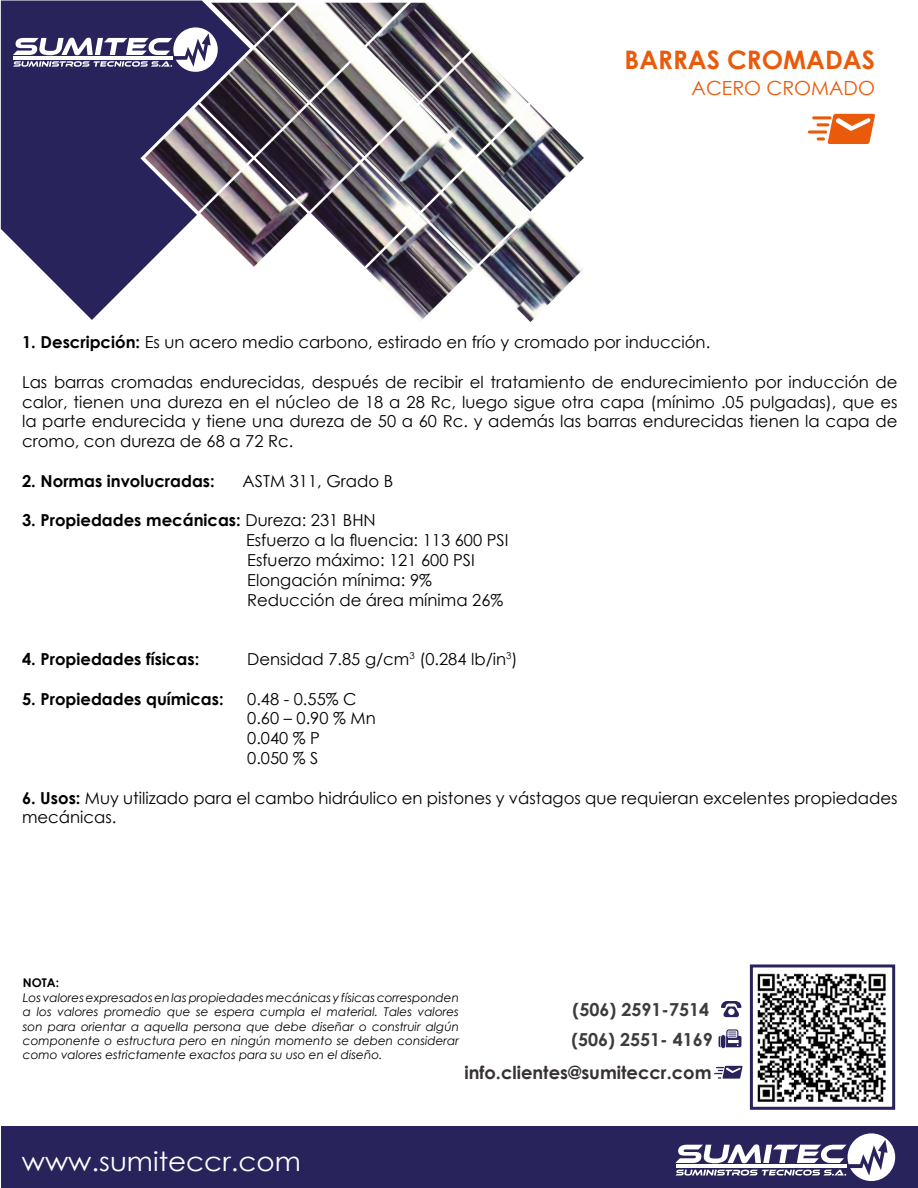
<style>
.page{position:relative;width:918px;height:1188px;background:#fff}
.page>*{position:absolute;margin:0;border:0;box-sizing:border-box;transform-origin:0 0}
.t1{font:26.4px "Century Gothic";color:#fff;scale:1.05 1}
.t2{font:700 25.5px "Century Gothic";color:#ea5a0b}
.t3{font:19.5px "Century Gothic";color:#ea5a0b}
.t4{font:700 18px/29.4px "Century Gothic";color:#3c3c3b}
.t5{font:700 18px "Century Gothic";color:#373035}
.t6{font:16.5px/19.8px "Century Gothic";color:#000}
.t7{font:700 16.5px "Century Gothic";color:#000}
.t8{font:italic 12px/14.4px "Century Gothic";color:#000;text-align:justify}
.t9{font:700 12px "Century Gothic";color:#000}
.s1{font-weight:700}
</style>
<div class="page">
<img style="left:749px;top:964px;width:137px;height:146px">
<div style="left:750px;top:964px;width:145px;height:146px;border:3px solid #29235c"></div>
<svg style="left:1px;top:1px;width:249px;height:319px;background:#474273"></svg>
<svg style="left:13px;top:27px;width:132px;height:45px"></svg>
<div style="left:1px;top:1126px;width:917px;height:62px;background:#29235c"></div>
<svg style="left:721px;top:1001px;width:21px;height:16px"></svg>
<svg style="left:719px;top:1029px;width:22px;height:19px"></svg>
<svg style="left:675px;top:1133px;width:220px;height:48px"></svg>
<img style="left:145px;top:3px;width:439px;height:319px">
<hr style="left:812px;top:116px;width:19px;height:3px;background:#ea5a0b;border-radius:2px">
<svg style="left:808px;top:130px;width:19px;height:4px"></svg>
<svg style="left:817px;top:114px;width:58px;height:30px"></svg>
<svg style="left:714px;top:1066px;width:29px;height:13px"></svg>
<h2 class="t2" style="left:625px;top:40px;width:252px">BARRAS CROMADAS</h2>
<p class="t3" style="left:692px;top:74px;width:185px">ACERO CROMADO</p>
<p class="t6" style="left:22px;top:332px;width:690px"><span class="s1">1. Descripción:</span> Es un acero medio carbono, estirado en frío y cromado por inducción.</p>
<p class="t6" style="left:22px;top:372px;width:877px;text-align:justify">Las barras cromadas endurecidas, después de recibir el tratamiento de endurecimiento por inducción de calor, tienen una dureza en el núcleo de 18 a 28 Rc, luego sigue otra capa (mínimo .05 pulgadas), que es la parte endurecida y tiene una dureza de 50 a 60 Rc. y además las barras endurecidas tienen la capa de cromo, con dureza de 68 a 72 Rc.</p>
<p class="t7" style="left:22px;top:468px;width:194px">2. Normas involucradas:</p>
<p class="t6" style="left:243px;top:471px;width:152px">ASTM 311, Grado B</p>
<p class="t6" style="left:246px;top:510px;width:264px;text-indent:-224px"><span class="s1">3. Propiedades mecánicas:</span> Dureza: 231 BHN<br>Esfuerzo a la fluencia: 113 600 PSI<br>Esfuerzo máximo: 121 600 PSI<br>Elongación mínima: 9%<br>Reducción de área mínima 26%</p>
<p class="t7" style="left:22px;top:646px;width:179px">4. Propiedades físicas:</p>
<p class="t6" style="left:247px;top:649px;width:272px">Densidad 7.85 g/cm<sup>3</sup> (0.284 lb/in<sup>3</sup>)</p>
<p class="t7" style="left:22px;top:686px;width:203px">5. Propiedades químicas:</p>
<p class="t6" style="left:247px;top:688px;width:130px">0.48 - 0.55% C<br>0.60 – 0.90 % Mn<br>0.040 % P<br>0.050 % S</p>
<p class="t6" style="left:22px;top:787px;width:877px"><span class="s1">6. Usos:</span> Muy utilizado para el cambo hidráulico en pistones y vástagos que requieran excelentes propiedades mecánicas.</p>
<p class="t9" style="left:23px;top:974px;width:38px">NOTA:</p>
<p class="t8" style="left:23px;top:990px;width:438px">Los valores expresados en las propiedades mecánicas y físicas corresponden a los valores promedio que se espera cumpla el material. Tales valores son para orientar a aquella persona que debe diseñar o construir algún componente o estructura pero en ningún momento se deben considerar como valores estrictamente exactos para su uso en el diseño.</p>
<p class="t4" style="left:571px;top:994px;width:143px">(506) 2591-7514 (506) 2551- 4169</p>
<h1 class="t1" style="left:22px;top:1143px;width:267px">www.sumiteccr.com</h1>
<p class="t5" style="left:464px;top:1058px;width:249px">info.clientes@sumiteccr.com</p>
</div>
